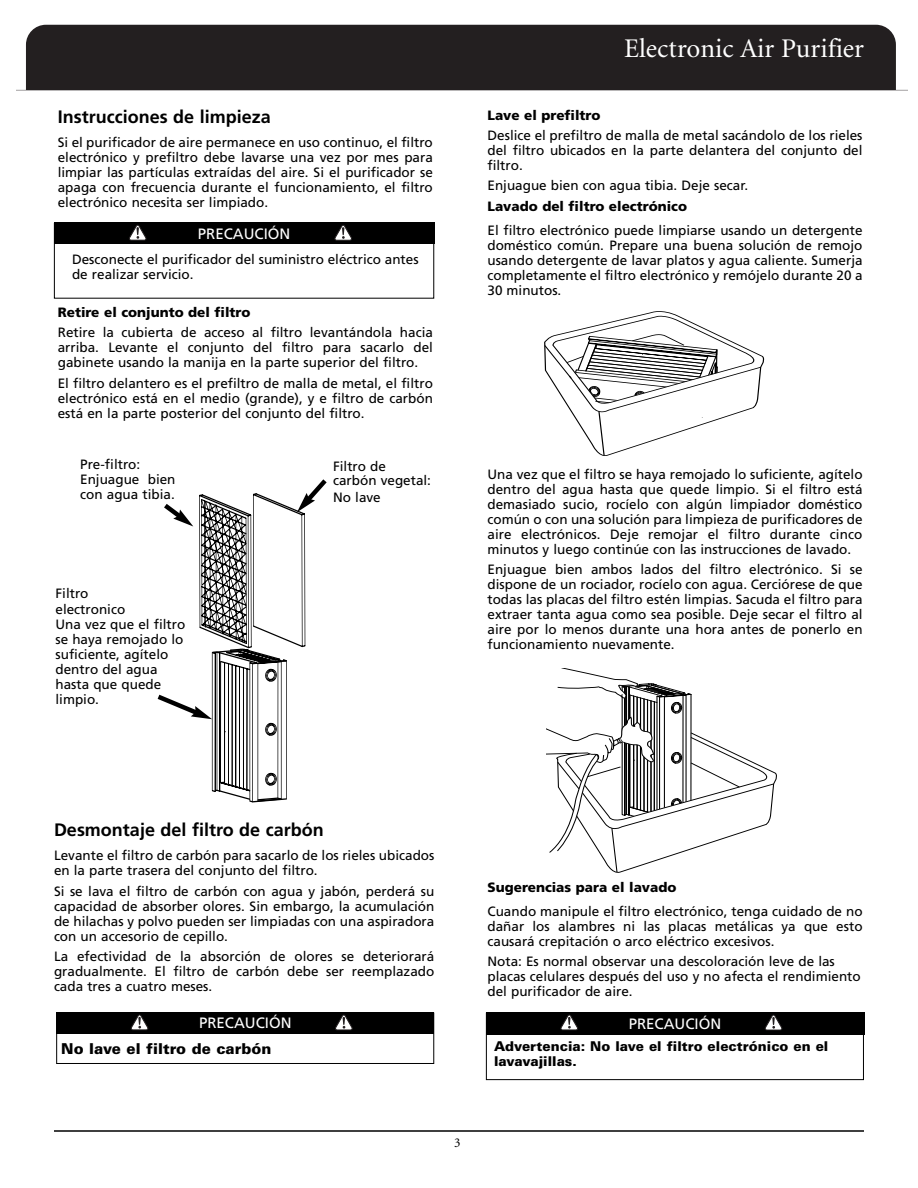
<style>
.page{position:relative;width:918px;height:1188px;background:#fff}
.page>*{position:absolute;margin:0;border:0;box-sizing:border-box;transform-origin:0 0}
.t1{font:27px "Minion";color:#fff}
.t2{font:700 18px "Frutiger";color:#000}
.t3{font:15px "Frutiger";color:#fff}
.t4{font:900 15px "Univers";color:#000}
.t5{font:13.5px/15px "Frutiger";color:#000;text-align:justify}
.t6{font:900 13.5px "Frutiger";color:#000}
.t7{font:900 13.5px/15px "Univers";color:#000}
.t8{font:13.5px "Minion";color:#000}
</style>
<div class="page">
<div style="left:26px;top:25px;width:870px;height:64px;background:#231f20"></div>
<hr style="left:17px;top:89px;width:891px;height:2px;background:#231f20">
<svg style="left:547px;top:668px;width:230px;height:205px"></svg>
<hr style="left:54px;top:1130px;width:810px;height:2px;background:#000">
<div style="left:54px;top:223px;width:380px;height:21px;background:#000"></div>
<svg style="left:129px;top:225px;width:18px;height:15px"></svg>
<svg style="left:334px;top:225px;width:18px;height:15px"></svg>
<div style="left:56px;top:1013px;width:378px;height:51px;border:1px solid #000"></div>
<div style="left:56px;top:1013px;width:378px;height:21px;background:#000"></div>
<svg style="left:131px;top:1014px;width:18px;height:16px"></svg>
<svg style="left:335px;top:1014px;width:18px;height:16px"></svg>
<svg style="left:157px;top:479px;width:170px;height:324px"></svg>
<svg style="left:544px;top:311px;width:221px;height:145px"></svg>
<div style="left:486px;top:1013px;width:378px;height:67px;border:1px solid #000"></div>
<div style="left:486px;top:1012px;width:378px;height:23px;background:#000"></div>
<svg style="left:560px;top:1014px;width:18px;height:16px"></svg>
<svg style="left:764px;top:1014px;width:19px;height:16px"></svg>
<h2 class="t2" style="left:58px;top:110px;width:215px">Instrucciones de limpieza</h2>
<p class="t5" style="left:58px;top:136px;width:377px">Si el purificador de aire permanece en uso continuo, el filtro electrónico y prefiltro debe lavarse una vez por mes para limpiar las partículas extraídas del aire. Si el purificador se apaga con frecuencia durante el funcionamiento, el filtro electrónico necesita ser limpiado.</p>
<p class="t3" style="left:198px;top:227px;width:94px">PRECAUCIÓN</p>
<p class="t5" style="left:72px;top:253px;width:348px">Desconecte el purificador del suministro eléctrico antes de realizar servicio.</p>
<p class="t6" style="left:58px;top:307px;width:194px">Retire el conjunto del filtro</p>
<p class="t5" style="left:58px;top:326px;width:377px">Retire la cubierta de acceso al filtro levantándola hacia arriba. Levante el conjunto del filtro para sacarlo del gabinete usando la manija en la parte superior del filtro.</p>
<p class="t5" style="left:58px;top:377px;width:377px">El filtro delantero es el prefiltro de malla de metal, el filtro electrónico está en el medio (grande), y e filtro de carbón está en la parte posterior del conjunto del filtro.</p>
<p class="t5" style="left:80px;top:458px;width:97px;text-align:left">Pre-filtro:<br>Enjuague bien con agua tibia.</p>
<p class="t5" style="left:56px;top:587px;width:131px;text-align:left">Filtro<br>electronico<br>Una vez que el filtro se haya remojado lo suficiente, agítelo dentro del agua hasta que quede limpio.</p>
<p class="t5" style="left:333px;top:461px;width:99px;line-height:13.5px">Filtro de carbón vegetal:</p>
<p class="t5" style="left:333px;top:491px;width:49px">No lave</p>
<h1 class="t1" style="left:624px;top:38px;width:242px">Electronic Air Purifier</h1>
<p class="t6" style="left:488px;top:110px;width:114px">Lave el prefiltro</p>
<p class="t5" style="left:488px;top:129px;width:377px">Deslice el prefiltro de malla de metal sacándolo de los rieles del filtro ubicados en la parte delantera del conjunto del filtro.</p>
<p class="t5" style="left:488px;top:179px;width:262px">Enjuague bien con agua tibia. Deje secar.</p>
<p class="t6" style="left:488px;top:201px;width:201px">Lavado del filtro electrónico</p>
<p class="t5" style="left:487px;top:224px;width:377px">El filtro electrónico puede limpiarse usando un detergente doméstico común. Prepare una buena solución de remojo usando detergente de lavar platos y agua caliente. Sumerja completamente el filtro electrónico y remójelo durante 20 a 30 minutos.</p>
<p class="t5" style="left:487px;top:468px;width:377px">Una vez que el filtro se haya remojado lo suficiente, agítelo dentro del agua hasta que quede limpio. Si el filtro está demasiado sucio, rocíelo con algún limpiador doméstico común o con una solución para limpieza de purificadores de aire electrónicos. Deje remojar el filtro durante cinco minutos y luego continúe con las instrucciones de lavado.</p>
<p class="t5" style="left:487px;top:563px;width:377px">Enjuague bien ambos lados del filtro electrónico. Si se dispone de un rociador, rocíelo con agua. Cerciórese de que todas las placas del filtro estén limpias. Sacuda el filtro para extraer tanta agua como sea posible. Deje secar el filtro al aire por lo menos durante una hora antes de ponerlo en funcionamiento nuevamente.</p>
<h2 class="t2" style="left:54px;top:823px;width:271px">Desmontaje del filtro de carbón</h2>
<p class="t5" style="left:54px;top:849px;width:382px">Levante el filtro de carbón para sacarlo de los rieles ubicados en la parte trasera del conjunto del filtro.</p>
<p class="t5" style="left:54px;top:884px;width:382px">Si se lava el filtro de carbón con agua y jabón, perderá su capacidad de absorber olores. Sin embargo, la acumulación de hilachas y polvo pueden ser limpiadas con una aspiradora con un accesorio de cepillo.</p>
<p class="t5" style="left:54px;top:950px;width:382px">La efectividad de la absorción de olores se deteriorará gradualmente. El filtro de carbón debe ser reemplazado cada tres a cuatro meses.</p>
<p class="t3" style="left:199px;top:1017px;width:94px">PRECAUCIÓN</p>
<p class="t4" style="left:61px;top:1043px;width:212px">No lave el filtro de carbón</p>
<p class="t8" style="left:454px;top:1138px;width:8px">3</p>
<p class="t6" style="left:488px;top:881px;width:190px">Sugerencias para el lavado</p>
<p class="t5" style="left:488px;top:904px;width:377px">Cuando manipule el filtro electrónico, tenga cuidado de no dañar los alambres ni las placas metálicas ya que esto causará crepitación o arco eléctrico excesivos.</p>
<p class="t5" style="left:488px;top:955px;width:375px;text-align:left">Nota: Es normal observar una descoloración leve de las placas celulares después del uso y no afecta el rendimiento del purificador de aire.</p>
<p class="t3" style="left:629px;top:1018px;width:94px">PRECAUCIÓN</p>
<p class="t7" style="left:494px;top:1040px;width:336px">Advertencia: No lave el filtro electrónico en el lavavajillas.</p>
</div>
